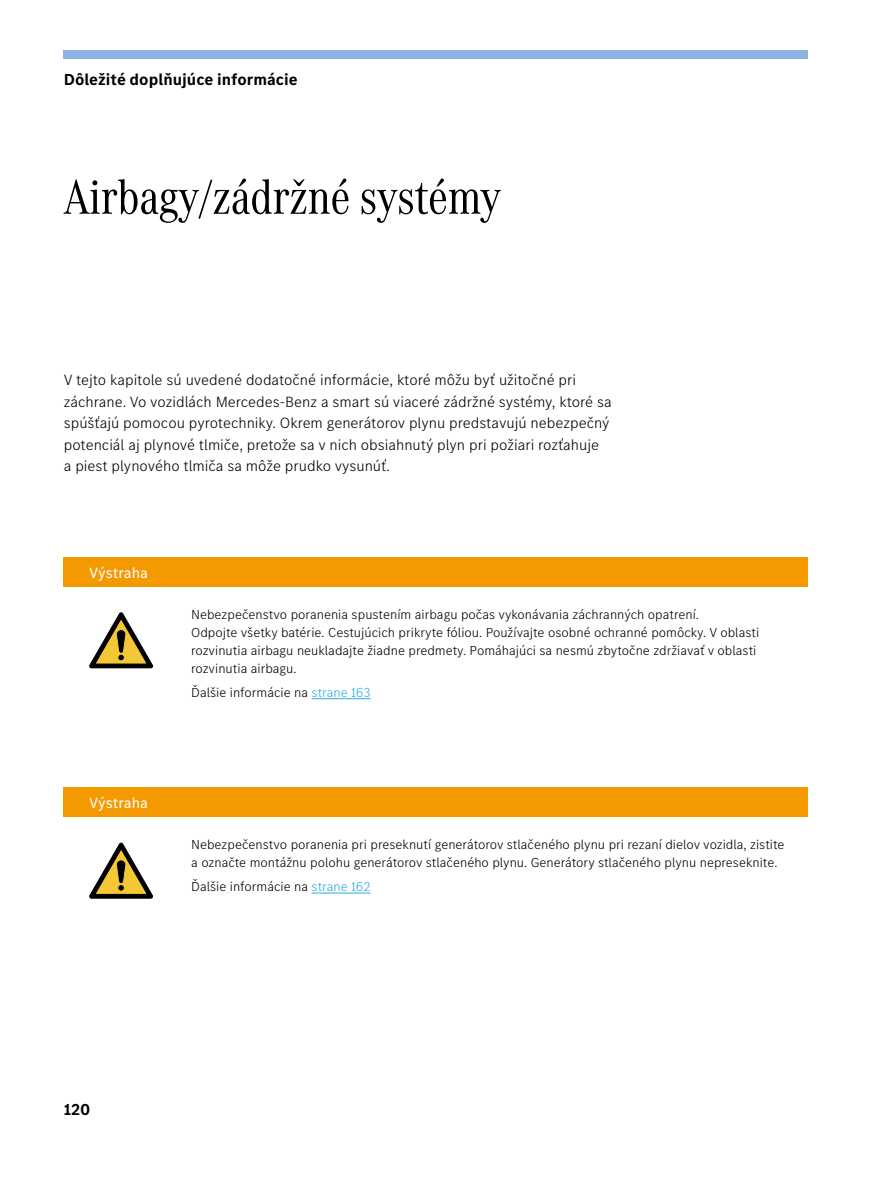
<style>
.page{position:relative;width:893px;height:1191px;background:#fff}
.page>*{position:absolute;margin:0;border:0;box-sizing:border-box;transform-origin:0 0}
.t1{font:51px "MB Corpo A Title Cond";color:#000}
.t2{font:700 16.5px "MB Corpo S Text";color:#000}
.t3{font:300 15.3px/21.5px "MB Corpo S Text";color:#000}
.t4{font:15.3px "MB Corpo S Text";letter-spacing:-.005em;color:#fff}
.t5{font:300 13.5px/18px "MB Corpo S Text";color:#000}
.s1{color:#2babe3}
</style>
<div class="page">
<div style="left:64px;top:50px;width:744px;height:8px;background:#8db3e2"></div>
<div style="left:64px;top:557px;width:744px;height:30px;background:#f49900"></div>
<svg style="left:90px;top:613px;width:63px;height:55px"></svg>
<hr style="left:312px;top:698px;width:59px;height:1px;background:#2babe3">
<div style="left:64px;top:787px;width:744px;height:30px;background:#f49900"></div>
<svg style="left:90px;top:843px;width:63px;height:55px"></svg>
<hr style="left:312px;top:892px;width:59px;height:1px;background:#2babe3">
<p class="t2" style="left:64px;top:69px;width:235px">Dôležité doplňujúce informácie</p>
<h1 class="t1" style="left:64px;top:163px;width:439px">Airbagy/zádržné systémy</h1>
<p class="t3" style="left:64px;top:369px;width:549px">V tejto kapitole sú uvedené dodatočné informácie, ktoré môžu byť užitočné pri záchrane. Vo vozidlách Mercedes-Benz a smart sú viaceré zádržné systémy, ktoré sa spúšťajú pomocou pyrotechniky. Okrem generátorov plynu predstavujú nebezpečný potenciál aj plynové tlmiče, pretože sa v nich obsiahnutý plyn pri požiari rozťahuje<br>a piest plynového tlmiča sa môže prudko vysunúť.</p>
<p class="t4" style="left:89px;top:563px;width:60px">Výstraha</p>
<p class="t4" style="left:89px;top:793px;width:60px">Výstraha</p>
<p class="t5" style="left:191px;top:605px;width:569px">Nebezpečenstvo poranenia spustením airbagu počas vykonávania záchranných opatrení.<br>Odpojte všetky batérie. Cestujúcich prikryte fóliou. Používajte osobné ochranné pomôcky. V oblasti rozvinutia airbagu neukladajte žiadne predmety. Pomáhajúci sa nesmú zbytočne zdržiavať v oblasti rozvinutia airbagu.</p>
<p class="t5" style="left:191px;top:683px;width:181px">Ďalšie informácie na <span class="s1">strane 163</span></p>
<p class="t5" style="left:191px;top:835px;width:595px">Nebezpečenstvo poranenia pri preseknutí generátorov stlačeného plynu pri rezaní dielov vozidla, zistite a označte montážnu polohu generátorov stlačeného plynu. Generátory stlačeného plynu nepreseknite.</p>
<p class="t5" style="left:191px;top:877px;width:181px">Ďalšie informácie na <span class="s1">strane 162</span></p>
<p class="t2" style="left:64px;top:1098px;width:28px">120</p>
</div>
